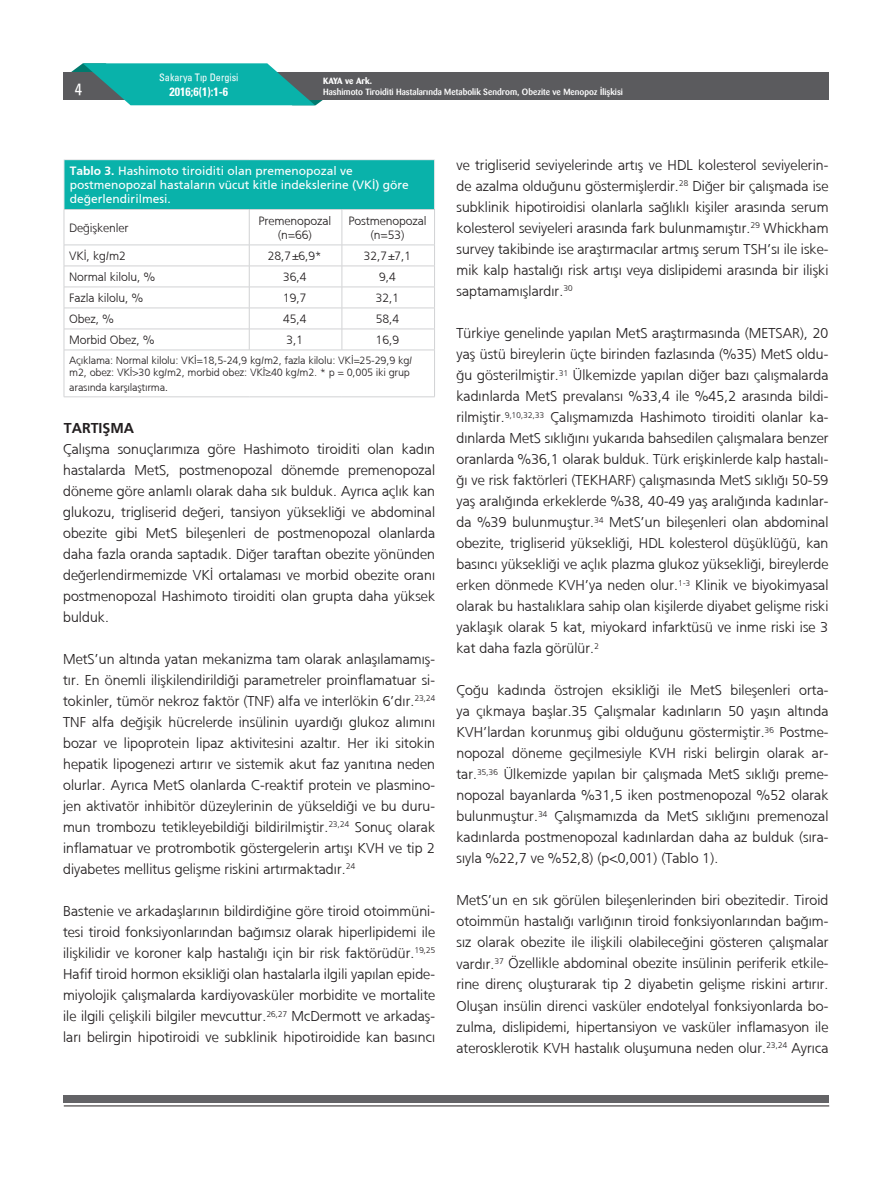
<style>
.page{position:relative;width:893px;height:1191px;background:#fff}
.page>*{position:absolute;margin:0;border:0;box-sizing:border-box;transform-origin:0 0}
.t1{font:16.5px "Univers Condensed";color:#fff}
.t2{font:300 14.25px/21px "Frutiger";color:#231f20;text-align:justify}
.t3{font:700 14.25px "Frutiger";color:#231f20}
.t4{font:300 12px/14.4px "Frutiger";color:#231f20;text-align:center}
.t5{font:12px/14.4px "Frutiger Roman";color:#fff}
.t6{font:700 condensed 12px "Univers";color:#fff}
.t7{font:300 10.5px/12.6px "Frutiger";color:#231f20}
.t8{font:10.2px "Univers Condensed";color:#fff}
.t9{font:500 9px "Barmeno";color:#fff}
.t10{font:700 9px "Barmeno";color:#fff}
.s1{font-family:"Frutiger";font-weight:700}
.s2{font-size:12px}
</style>
<div class="page">
<div style="left:64px;top:72px;width:765px;height:28px;background:#5b5b5e"></div>
<svg style="left:71px;top:63px;width:252px;height:42px"></svg>
<hr style="left:64px;top:1105px;width:765px;height:1px;background:#231f20">
<div style="left:64px;top:1095px;width:765px;height:7px;background:#636366"></div>
<div style="left:64px;top:160px;width:371px;height:49px;background:#09b2aa"></div>
<hr style="left:64px;top:159px;width:185px;height:1px;background:#e6e7e9">
<hr style="left:64px;top:160px;width:1px;height:49px;background:#e6e7e9">
<hr style="left:249px;top:159px;width:93px;height:1px;background:#e6e7e9">
<hr style="left:342px;top:159px;width:93px;height:1px;background:#e6e7e9">
<hr style="left:434px;top:160px;width:1px;height:49px;background:#e6e7e9">
<hr style="left:64px;top:209px;width:185px;height:1px;background:#d1d2d4">
<hr style="left:249px;top:209px;width:93px;height:1px;background:#d1d2d4">
<hr style="left:342px;top:209px;width:93px;height:1px;background:#d1d2d4">
<hr style="left:64px;top:210px;width:1px;height:35px;background:#d1d2d4">
<hr style="left:249px;top:210px;width:1px;height:35px;background:#d1d2d4">
<hr style="left:342px;top:210px;width:1px;height:35px;background:#d1d2d4">
<hr style="left:434px;top:210px;width:1px;height:35px;background:#d1d2d4">
<hr style="left:64px;top:245px;width:185px;height:1px;background:#d1d2d4">
<hr style="left:249px;top:245px;width:93px;height:1px;background:#d1d2d4">
<hr style="left:342px;top:245px;width:93px;height:1px;background:#d1d2d4">
<hr style="left:64px;top:266px;width:185px;height:1px;background:#d1d2d4">
<hr style="left:249px;top:266px;width:93px;height:1px;background:#d1d2d4">
<hr style="left:342px;top:266px;width:93px;height:1px;background:#d1d2d4">
<hr style="left:64px;top:287px;width:185px;height:1px;background:#d1d2d4">
<hr style="left:249px;top:287px;width:93px;height:1px;background:#d1d2d4">
<hr style="left:342px;top:287px;width:93px;height:1px;background:#d1d2d4">
<hr style="left:64px;top:308px;width:185px;height:1px;background:#d1d2d4">
<hr style="left:249px;top:308px;width:93px;height:1px;background:#d1d2d4">
<hr style="left:342px;top:308px;width:93px;height:1px;background:#d1d2d4">
<hr style="left:64px;top:329px;width:185px;height:1px;background:#d1d2d4">
<svg style="left:64px;top:245px;width:1px;height:105px"></svg>
<hr style="left:249px;top:329px;width:93px;height:1px;background:#d1d2d4">
<svg style="left:249px;top:246px;width:1px;height:104px"></svg>
<hr style="left:342px;top:329px;width:93px;height:1px;background:#d1d2d4">
<svg style="left:342px;top:245px;width:1px;height:105px"></svg>
<svg style="left:434px;top:246px;width:1px;height:104px"></svg>
<hr style="left:64px;top:350px;width:185px;height:1px;background:#d1d2d4">
<hr style="left:64px;top:350px;width:1px;height:47px;background:#d1d2d4">
<hr style="left:249px;top:350px;width:93px;height:1px;background:#d1d2d4">
<hr style="left:342px;top:350px;width:93px;height:1px;background:#d1d2d4">
<hr style="left:434px;top:350px;width:1px;height:47px;background:#d1d2d4">
<hr style="left:64px;top:396px;width:185px;height:1px;background:#d1d2d4">
<hr style="left:249px;top:396px;width:93px;height:1px;background:#d1d2d4">
<hr style="left:342px;top:396px;width:93px;height:1px;background:#d1d2d4">
<p class="t8" style="left:159px;top:71px;width:81px">Sakarya Tıp Dergisi</p>
<p class="t1" style="left:75px;top:78px;width:9px">4</p>
<p class="t6" style="left:170px;top:84px;width:60px">2016;6(1):1-6</p>
<p class="t10" style="left:323px;top:75px;width:50px">KAYA ve Ark.</p>
<p class="t9" style="left:323px;top:86px;width:301px">Hashimoto Tiroiditi Hastalarında Metabolik Sendrom, Obezite ve Menopoz İlişkisi</p>
<p class="t5" style="left:70px;top:163px;width:340px"><span class="s1">Tablo 3.</span> Hashimoto tiroiditi olan premenopozal ve postmenopozal hastaların vücut kitle indekslerine (VKİ) göre değerlendirilmesi.</p>
<p class="t4" style="left:70px;top:220px;width:61px">Değişkenler</p>
<p class="t4" style="left:259px;top:213px;width:74px">Premenopozal (n=66)</p>
<p class="t4" style="left:349px;top:213px;width:80px">Postmenopozal (n=53)</p>
<p class="t4" style="left:70px;top:248px;width:58px">VKİ, kg/m2</p>
<p class="t4" style="left:269px;top:248px;width:55px">28,7±6,9*</p>
<p class="t4" style="left:365px;top:248px;width:49px">32,7±7,1</p>
<p class="t4" style="left:70px;top:269px;width:88px">Normal kilolu, %</p>
<p class="t4" style="left:284px;top:269px;width:25px">36,4</p>
<p class="t4" style="left:380px;top:269px;width:18px">9,4</p>
<p class="t4" style="left:70px;top:290px;width:75px">Fazla kilolu, %</p>
<p class="t4" style="left:284px;top:290px;width:25px">19,7</p>
<p class="t4" style="left:377px;top:290px;width:25px">32,1</p>
<p class="t4" style="left:70px;top:311px;width:46px">Obez, %</p>
<p class="t4" style="left:284px;top:311px;width:25px">45,4</p>
<p class="t4" style="left:377px;top:311px;width:25px">58,4</p>
<p class="t4" style="left:70px;top:332px;width:87px">Morbid Obez, %</p>
<p class="t4" style="left:287px;top:332px;width:18px">3,1</p>
<p class="t4" style="left:377px;top:332px;width:25px">16,9</p>
<p class="t7" style="left:70px;top:354px;width:344px">Açıklama: Normal kilolu: VKİ=18,5-24,9 kg/m2, fazla kilolu: VKİ=25-29,9 kg/ m2, obez: VKİ&gt;30 kg/m2, morbid obez: VKİ≥40 kg/m2. * p = 0,005 iki grup</p>
<p class="t7" style="left:70px;top:381px;width:100px">arasında karşılaştırma<span class="s2">.</span></p>
<p class="t3" style="left:64px;top:420px;width:72px">TARTIŞMA</p>
<p class="t2" style="left:64px;top:438px;width:374px">Çalışma sonuçlarımıza göre Hashimoto tiroiditi olan kadın hastalarda MetS, postmenopozal dönemde premenopozal döneme göre anlamlı olarak daha sık bulduk. Ayrıca açlık kan glukozu, trigliserid değeri, tansiyon yüksekliği ve abdominal obezite gibi MetS bileşenleri de postmenopozal olanlarda daha fazla oranda saptadık. Diğer taraftan obezite yönünden değerlendirmemizde VKİ ortalaması ve morbid obezite oranı postmenopozal Hashimoto tiroiditi olan grupta daha yüksek bulduk.</p>
<p class="t2" style="left:64px;top:648px;width:374px">MetS’un altında yatan mekanizma tam olarak anlaşılamamış&shy;tır. En önemli ilişkilendirildiği parametreler proinflamatuar si&shy;tokinler, tümör nekroz faktör (TNF) alfa ve interlökin 6’dır.<sup>23,24<br></sup>TNF alfa değişik hücrelerde insülinin uyardığı glukoz alımını bozar ve lipoprotein lipaz aktivitesini azaltır. Her iki sitokin hepatik lipogenezi artırır ve sistemik akut faz yanıtına neden olurlar. Ayrıca MetS olanlarda C-reaktif protein ve plasmino&shy;jen aktivatör inhibitör düzeylerinin de yükseldiği ve bu duru&shy;mun trombozu tetikleyebildiği bildirilmiştir.<sup>23,24</sup> Sonuç olarak inflamatuar ve protrombotik göstergelerin artışı KVH ve tip 2 diyabetes mellitus gelişme riskini artırmaktadır.<sup>24</sup></p>
<p class="t2" style="left:64px;top:900px;width:374px">Bastenie ve arkadaşlarının bildirdiğine göre tiroid otoimmüni&shy;tesi tiroid fonksiyonlarından bağımsız olarak hiperlipidemi ile ilişkilidir ve koroner kalp hastalığı için bir risk faktörüdür.<sup>19,25<br></sup>Hafif tiroid hormon eksikliği olan hastalarla ilgili yapılan epide&shy;miyolojik çalışmalarda kardiyovasküler morbidite ve mortalite ile ilgili çelişkili bilgiler mevcuttur.<sup>26,27</sup> McDermott ve arkadaş&shy;ları belirgin hipotiroidi ve subklinik hipotiroidide kan basıncı</p>
<p class="t2" style="left:457px;top:155px;width:374px">ve trigliserid seviyelerinde artış ve HDL kolesterol seviyelerin&shy;de azalma olduğunu göstermişlerdir.<sup>28</sup> Diğer bir çalışmada ise subklinik hipotiroidisi olanlarla sağlıklı kişiler arasında serum kolesterol seviyeleri arasında fark bulunmamıştır.<sup>29</sup> Whickham survey takibinde ise araştırmacılar artmış serum TSH’sı ile iske&shy;mik kalp hastalığı risk artışı veya dislipidemi arasında bir ilişki saptamamışlardır.<sup>30</sup></p>
<p class="t2" style="left:457px;top:323px;width:374px">Türkiye genelinde yapılan MetS araştırmasında (METSAR), 20 yaş üstü bireylerin üçte birinden fazlasında (%35) MetS oldu&shy;ğu gösterilmiştir.<sup>31</sup> Ülkemizde yapılan diğer bazı çalışmalarda kadınlarda MetS prevalansı %33,4 ile %45,2 arasında bildi&shy;rilmiştir.<sup>9,10,32,33</sup> Çalışmamızda Hashimoto tiroiditi olanlar ka&shy;dınlarda MetS sıklığını yukarıda bahsedilen çalışmalara benzer oranlarda %36,1 olarak bulduk. Türk erişkinlerde kalp hastalı&shy;ğı ve risk faktörleri (TEKHARF) çalışmasında MetS sıklığı 50-59 yaş aralığında erkeklerde %38, 40-49 yaş aralığında kadınlar&shy;da %39 bulunmuştur.<sup>34</sup> MetS’un bileşenleri olan abdominal obezite, trigliserid yüksekliği, HDL kolesterol düşüklüğü, kan basıncı yüksekliği ve açlık plazma glukoz yüksekliği, bireylerde erken dönmede KVH’ya neden olur.<sup>1-3</sup> Klinik ve biyokimyasal olarak bu hastalıklara sahip olan kişilerde diyabet gelişme riski yaklaşık olarak 5 kat, miyokard infarktüsü ve inme riski ise 3 kat daha fazla görülür.<sup>2</sup></p>
<p class="t2" style="left:457px;top:680px;width:374px">Çoğu kadında östrojen eksikliği ile MetS bileşenleri orta&shy;ya çıkmaya başlar.35 Çalışmalar kadınların 50 yaşın altında KVH’lardan korunmuş gibi olduğunu göstermiştir.<sup>36</sup> Postme&shy;nopozal döneme geçilmesiyle KVH riski belirgin olarak ar&shy;tar.<sup>35,36</sup> Ülkemizde yapılan bir çalışmada MetS sıklığı preme&shy;nopozal bayanlarda %31,5 iken postmenopozal %52 olarak bulunmuştur.<sup>34</sup> Çalışmamızda da MetS sıklığını premenozal kadınlarda postmenopozal kadınlardan daha az bulduk (sıra&shy;sıyla %22,7 ve %52,8) (p&lt;0,001) (Tablo 1).</p>
<p class="t2" style="left:457px;top:890px;width:374px">MetS’un en sık görülen bileşenlerinden biri obezitedir. Tiroid otoimmün hastalığı varlığının tiroid fonksiyonlarından bağım&shy;sız olarak obezite ile ilişkili olabileceğini gösteren çalışmalar vardır.<sup>37</sup> Özellikle abdominal obezite insülinin periferik etkile&shy;rine direnç oluşturarak tip 2 diyabetin gelişme riskini artırır.<br>Oluşan insülin direnci vasküler endotelyal fonksiyonlarda bo&shy;zulma, dislipidemi, hipertansiyon ve vasküler inflamasyon ile aterosklerotik KVH hastalık oluşumuna neden olur.<sup>23,24</sup> Ayrıca</p>
</div>
